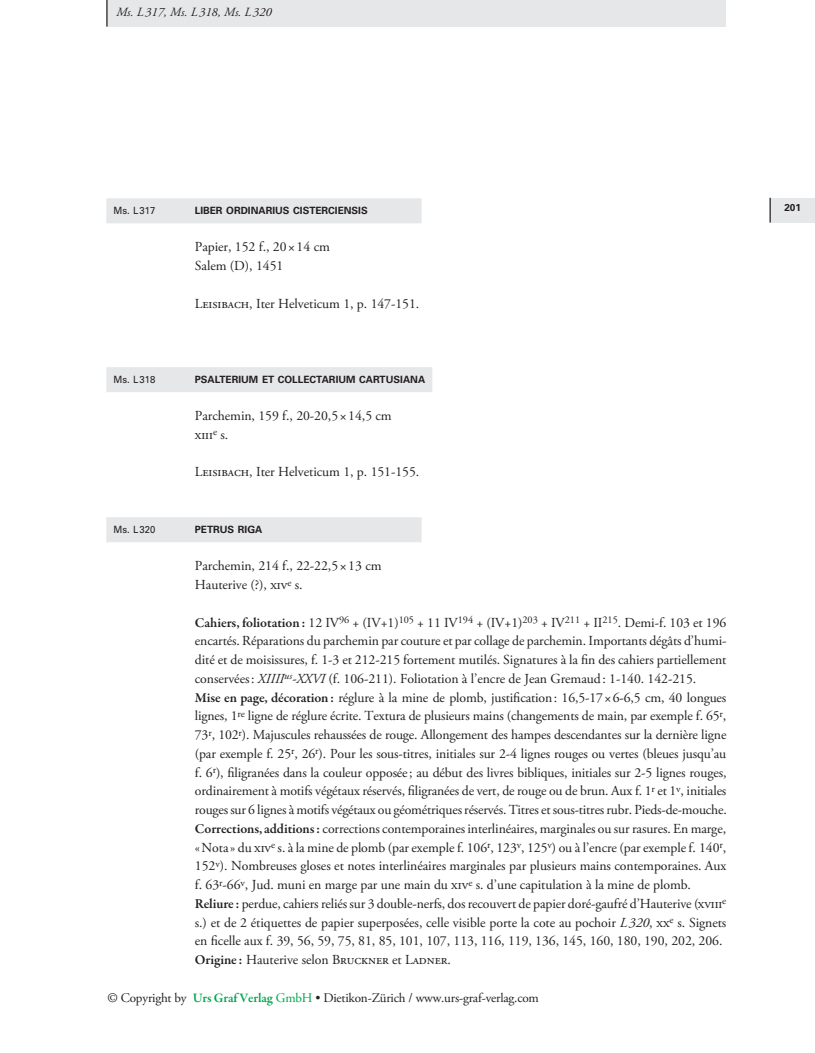
<style>
.page{position:relative;width:815px;height:1053px;background:#fff}
.page>*{position:absolute;margin:0;border:0;box-sizing:border-box;transform-origin:0 0}
.HS_Grundtext{font:13.75px/18.8px "Adobe Garamond Pro";letter-spacing:-.005em;color:#231f20;text-align:justify}
.t1{font:13.12px "Adobe Garamond Pro";letter-spacing:-.015em;color:#231f20}
.Seitentitel_rechts{font:italic 12.5px "Adobe Garamond Pro";color:#231f20}
.HS_Titel_1-zeilig{font:700 10px "Univers";color:#231f20}
.HS_Titel_1-zeilig-2{font:10px "Univers";color:#231f20;scale:.95 1}
.s1{font-family:"Garamond Premr Pro";font-weight:600}
.s2{font-style:italic}
.s3{font-family:"Garamond Premr Pro";font-weight:600;color:#00a54f}
.s4{color:#00a54f}
</style>
<div class="page">
<div style="left:107px;top:0;width:619px;height:27px;background:#e6e7e9"></div>
<hr style="left:106px;top:0;width:2px;height:27px;background:#231f20">
<div style="left:770px;top:198px;width:45px;height:24px;background:#e6e7e9"></div>
<hr style="left:769px;top:198px;width:2px;height:24px;background:#231f20">
<div style="left:106px;top:198px;width:316px;height:25px;background:#e6e7e9"></div>
<div style="left:106px;top:367px;width:326px;height:25px;background:#e6e7e9"></div>
<div style="left:106px;top:517px;width:316px;height:25px;background:#e6e7e9"></div>
<p class="Seitentitel_rechts" style="left:116px;top:4px;width:157px">Ms. L317, Ms. L318, Ms. L320</p>
<p class="HS_Titel_1-zeilig-2" style="left:113px;top:204px;width:46px">Ms. L317</p>
<p class="HS_Titel_1-zeilig" style="left:195px;top:204px;width:174px">LIBER ORDINARIUS CISTERCIENSIS</p>
<p class="HS_Grundtext" style="left:195px;top:238px;width:137px">Papier, 152 f., 20×14 cm</p>
<p class="HS_Grundtext" style="left:195px;top:257px;width:90px">Salem (D), 1451</p>
<p class="HS_Grundtext" style="left:195px;top:294px;width:226px">Leisibach, Iter Helveticum 1, p. 147-151.</p>
<p class="HS_Titel_1-zeilig-2" style="left:113px;top:373px;width:46px">Ms. L318</p>
<p class="HS_Titel_1-zeilig" style="left:195px;top:373px;width:232px">PSALTERIUM ET COLLECTARIUM CARTUSIANA</p>
<p class="HS_Grundtext" style="left:195px;top:407px;width:198px">Parchemin, 159 f., 20-20,5×14,5 cm</p>
<p class="HS_Grundtext" style="left:195px;top:425px;width:35px">xiii<sup>e</sup> s.</p>
<p class="HS_Grundtext" style="left:195px;top:463px;width:226px">Leisibach, Iter Helveticum 1, p. 151-155.</p>
<p class="HS_Titel_1-zeilig-2" style="left:113px;top:523px;width:46px">Ms. L320</p>
<p class="HS_Titel_1-zeilig" style="left:195px;top:523px;width:69px">PETRUS RIGA</p>
<p class="HS_Grundtext" style="left:195px;top:557px;width:188px">Parchemin, 214 f., 22-22,5×13 cm</p>
<p class="HS_Grundtext" style="left:195px;top:575px;width:109px">Hauterive (?), xiv<sup>e</sup> s.</p>
<p class="HS_Grundtext" style="left:195px;top:613px;width:533px"><span class="s1">Cahiers, foliotation:</span> 12 IV<sup>96</sup> + (IV+1)<sup>105</sup> + 11 IV<sup>194</sup> + (IV+1)<sup>203</sup> + IV<sup>211</sup> + II<sup>215</sup>. Demi-f. 103 et 196 encartés. Réparations du parchemin par couture et par collage de parchemin. Importants dégâts d’humi&shy;dité et de moisissures, f. 1-3 et 212-215 fortement mutilés. Signatures à la fin des cahiers partiellement conservées: <span class="s2">XIIII</span><sup>us</sup><span class="s2">-XXVI</span> (f. 106-211). Foliotation à l’encre de Jean Gremaud: 1-140. 142-215.</p>
<p class="HS_Grundtext" style="left:195px;top:688px;width:533px"><span class="s1">Mise en page, décoration:</span> réglure à la mine de plomb, justification: 16,5-17×6-6,5 cm, 40 longues lignes, 1<sup>re</sup> ligne de réglure écrite. Textura de plusieurs mains (changements de main, par exemple f. 65<sup>r</sup>, 73<sup>r</sup>, 102<sup>r</sup>). Majuscules rehaussées de rouge. Allongement des hampes descendantes sur la dernière ligne (par exemple f. 25<sup>r</sup>, 26<sup>r</sup>). Pour les sous-titres, initiales sur 2-4 lignes rouges ou vertes (bleues jusqu’au f. 6<sup>r</sup>), filigranées dans la couleur opposée; au début des livres bibliques, initiales sur 2-5 lignes rouges, ordinairement à motifs végétaux réservés, filigranées de vert, de rouge ou de brun. Aux f. 1<sup>r</sup> et 1<sup>v</sup>, initiales rouges sur 6 lignes à motifs végétaux ou géométriques réservés. Titres et sous-titres rubr. Pieds-de-mouche.</p>
<p class="HS_Grundtext" style="left:195px;top:819px;width:533px"><span class="s1">Corrections, additions:</span> corrections contemporaines interlinéaires, marginales ou sur rasures. En marge, «Nota » du xiv<sup>e</sup> s. à la mine de plomb (par exemple f. 106<sup>r</sup>, 123<sup>v</sup>, 125<sup>v</sup>) ou à l’encre (par exemple f. 140<sup>r</sup>, 152<sup>v</sup>). Nombreuses gloses et notes interlinéaires marginales par plusieurs mains contemporaines. Aux f. 63<sup>r</sup>-66<sup>v</sup>, Jud. muni en marge par une main du xiv<sup>e</sup> s. d’une capitulation à la mine de plomb.</p>
<p class="HS_Grundtext" style="left:195px;top:894px;width:533px"><span class="s1">Reliure :</span> perdue, cahiers reliés sur 3 double-nerfs, dos recouvert de papier doré-gaufré d’Hauterive (xviii<sup>e </sup>s.) et de 2 étiquettes de papier superposées, celle visible porte la cote au pochoir <span class="s2">L320</span>, xx<sup>e</sup> s. Signets en ficelle aux f. 39, 56, 59, 75, 81, 85, 101, 107, 113, 116, 119, 136, 145, 160, 180, 190, 202, 206.</p>
<p class="HS_Grundtext" style="left:195px;top:950px;width:257px"><span class="s1">Origine :</span> Hauterive selon Bruckner et Ladner.</p>
<p class="t1" style="left:108px;top:989px;width:433px">© Copyright by <span class="s3">Urs Graf Verlag</span> <span class="s4">GmbH</span> • Dietikon-Zürich / www.urs-graf-verlag.com</p>
<p class="HS_Titel_1-zeilig" style="left:784px;top:202px;width:18px">201</p>
</div>
